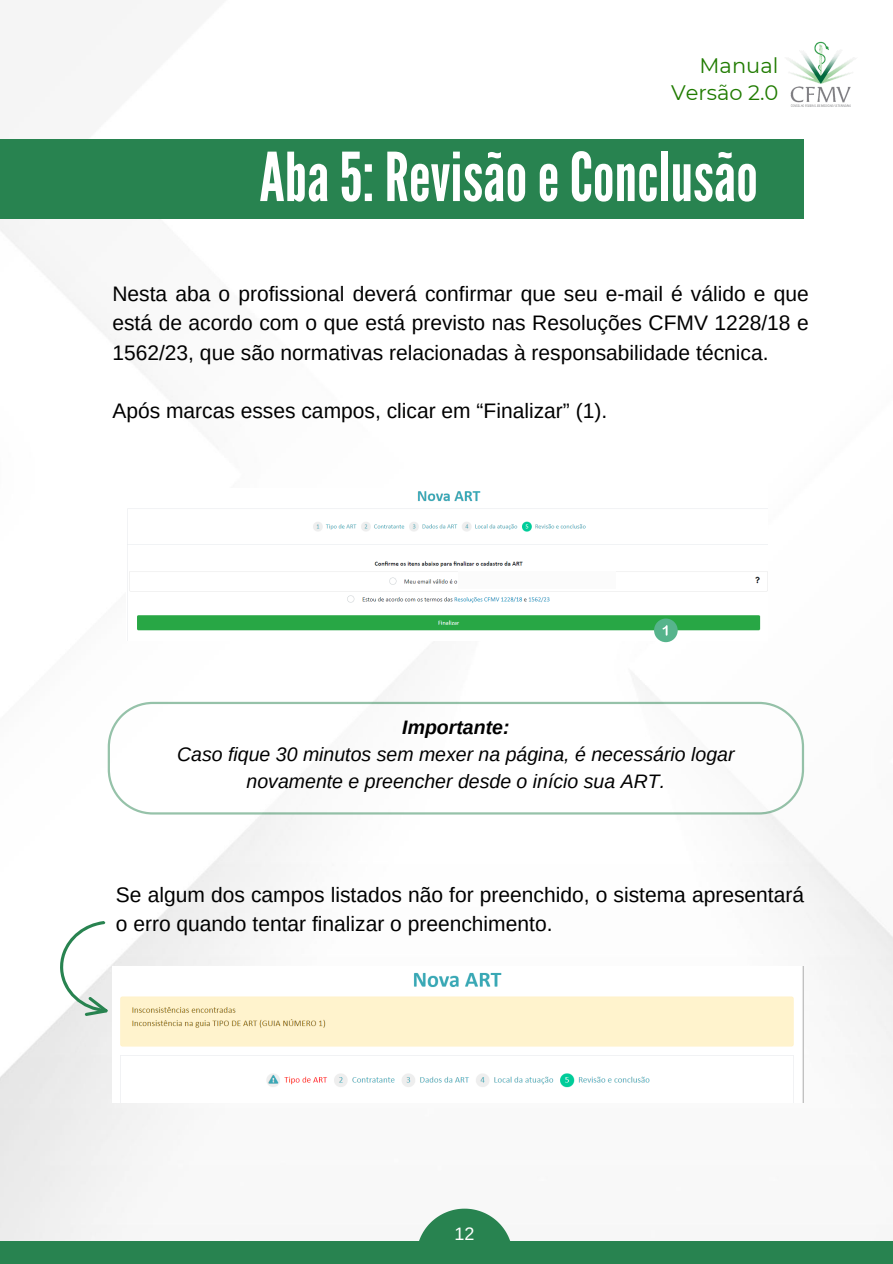
<style>
.page{position:relative;width:893px;height:1264px;background:#fff}
.page>*{position:absolute;margin:0;border:0;box-sizing:border-box;transform-origin:0 0}
.t1{font:67.2px "League Gothic";color:#fff}
.t2{font:21px/29.2px "Arimo";color:#000}
.t3{font:21px "Montserrat";color:#207b00}
.t4{font:italic 19.5px/27px "Arimo";color:#000;text-align:center}
.t5{font:italic 700 19.5px "Arimo";color:#000}
.t6{font:18px "Arimo";color:#fff}
</style>
<div class="page">
<div style="left:0;top:139px;width:804px;height:80px;background:#288350"></div>
<img style="left:127px;top:491px;width:640px;height:149px">
<div style="left:654px;top:618px;width:23px;height:24px;background:#56b48c;border-radius:50%"></div>
<svg style="left:662px;top:625px;width:5px;height:10px"></svg>
<div style="left:458px;top:571px;width:157px;height:17px;background:#fbfbfb"></div>
<svg style="left:108px;top:701px;width:696px;height:113px"></svg>
<img style="left:120px;top:966px;width:683px;height:136px">
<svg style="left:55px;top:921px;width:81px;height:101px"></svg>
<div style="left:0;top:1240px;width:892px;height:23px;background:#288350"></div>
<svg style="left:416px;top:1208px;width:97px;height:33px"></svg>
<img style="left:784px;top:41px;width:74px;height:65px">
<p class="t3" style="left:699px;top:53px;width:80px">Manual</p>
<p class="t3" style="left:671px;top:80px;width:109px">Versão 2.0</p>
<p class="t1" style="left:259px;top:138px;width:500px">Aba5:RevisãoeConclusão</p>
<p class="t2" style="left:112px;top:279px;width:697px;text-align:justify">Nesta aba o profissional deverá confirmar que seu e-mail é válido e que está de acordo com o que está previsto nas Resoluções CFMV 1228/18 e 1562/23, que são normativas relacionadas à responsabilidade técnica.</p>
<p class="t2" style="left:112px;top:396px;width:496px">Após marcas esses campos, clicar em “Finalizar” (1).</p>
<p class="t5" style="left:402px;top:716px;width:109px">Importante:</p>
<p class="t4" style="left:177px;top:740px;width:558px">Caso fique 30 minutos sem mexer na página, é necessário logar novamente e preencher desde o início sua ART.</p>
<p class="t2" style="left:116px;top:880px;width:689px">Se algum dos campos listados não for preenchido, o sistema apresentará o erro quando tentar finalizar o preenchimento.</p>
<p class="t6" style="left:454px;top:1223px;width:22px">12</p>
</div>
